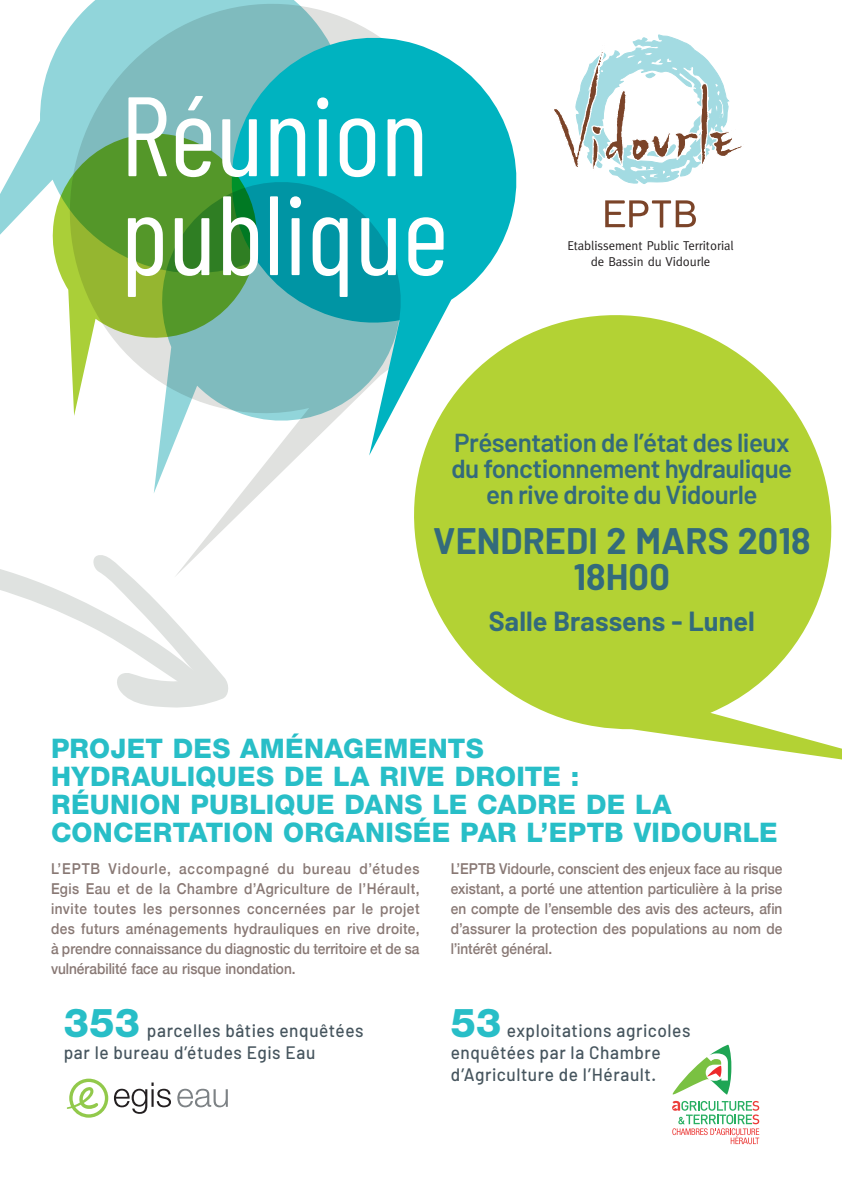
<style>
.page{position:relative;width:842px;height:1191px;background:#fff}
.page>*{position:absolute;margin:0;border:0;box-sizing:border-box;transform-origin:0 0}
.t1{font:112.5px/98.9px "Barlow Condensed";color:#fff}
.t2{font:800 40px "Helvetica Neue";color:#28bec7}
.t3{font:700 36px/35.5px "Barlow";letter-spacing:.005em;color:#336a7c;text-align:center}
.t4{font:800 27px/28px "Helvetica Neue";letter-spacing:.01em;color:#28bec7}
.t5{font:700 27px "Barlow";color:#336a7c}
.t6{font:600 26px/26px "Barlow";letter-spacing:-.02em;color:#336a7c;text-align:center}
.t7{font:500 18px/22px "Barlow";letter-spacing:.03em;color:#46555e;scale:.96 1}
.t8{font:500 15px/20px "Helvetica Neue";letter-spacing:.005em;color:#887874;text-align:justify;scale:.91 1}
.t9{font:12.8px/15.4px "Meta";letter-spacing:-.005em;color:#231f20;text-align:center}
</style>
<div class="page">
<svg style="left:423px;top:315px;width:419px;height:445px;fill:#b3d234"></svg>
<div style="left:414px;top:455px;width:75px;height:122px;background:#b3d234"></div>
<svg style="left:0;top:0;width:350px;height:235px"></svg>
<svg style="left:215px;top:21px;width:318px;height:434px;fill:#00b3c0"></svg>
<svg style="left:45px;top:126px;width:220px;height:109px"></svg>
<svg style="left:50px;top:127px;width:214px;height:289px"></svg>
<svg style="left:137px;top:173px;width:123px;height:376px"></svg>
<svg style="left:154px;top:173px;width:256px;height:320px"></svg>
<svg style="left:673px;top:1044px;width:58px;height:50px"></svg>
<svg style="left:672px;top:1100px;width:87px;height:44px"></svg>
<svg style="left:66px;top:1078px;width:42px;height:39px"></svg>
<svg style="left:114px;top:1082px;width:57px;height:31px"></svg>
<svg style="left:177px;top:1088px;width:51px;height:19px"></svg>
<svg style="left:0;top:549px;width:228px;height:159px"></svg>
<svg style="left:632px;top:35px;width:52px;height:7px"></svg>
<svg style="left:554px;top:42px;width:188px;height:186px"></svg>
<h1 class="t1" style="left:120px;top:83px;width:330px">Réunion publique</h1>
<p class="t9" style="left:567px;top:238px;width:168px">Etablissement Public Territorial de Bassin du Vidourle</p>
<h3 class="t6" style="left:451px;top:430px;width:343px">Présentation de l’état des lieux du fonctionnement hydraulique en rive droite du Vidourle</h3>
<h3 class="t3" style="left:433px;top:523px;width:379px">VENDREDI 2 MARS 2018<br>18H00</h3>
<h3 class="t5" style="left:489px;top:604px;width:268px">Salle Brassens - Lunel</h3>
<h3 class="t4" style="left:51px;top:734px;width:728px">PROJET DES AMÉNAGEMENTS<br>HYDRAULIQUES DE LA RIVE DROITE :<br>RÉUNION PUBLIQUE DANS LE CADRE DE LA CONCERTATION ORGANISÉE PAR L’EPTB VIDOURLE</h3>
<p class="t8" style="left:51px;top:857px;width:406px">L’EPTB Vidourle, accompagné du bureau d’études Egis Eau et de la Chambre d’Agriculture de l’Hérault, invite toutes les personnes concernées par le projet des futurs aménagements hydrauliques en rive droite, à prendre connaissance du diagnostic du territoire et de sa vulnérabilité face au risque inondation.</p>
<h2 class="t2" style="left:64px;top:999px;width:78px">353</h2>
<p class="t7" style="left:64px;top:1019px;width:314px;text-indent:83px">parcelles bâties enquêtées par le bureau d’études Egis Eau</p>
<p class="t8" style="left:451px;top:857px;width:366px">L’EPTB Vidourle, conscient des enjeux face au risque existant, a porté une attention particulière à la prise en compte de l’ensemble des avis des acteurs, afin d’assurer la protection des populations au nom de l’intérêt général.</p>
<h2 class="t2" style="left:451px;top:999px;width:52px">53</h2>
<p class="t7" style="left:451px;top:1019px;width:251px;text-indent:56px">exploitations agricoles enquêtées par la Chambre d’Agriculture de l’Hérault.</p>
</div>
